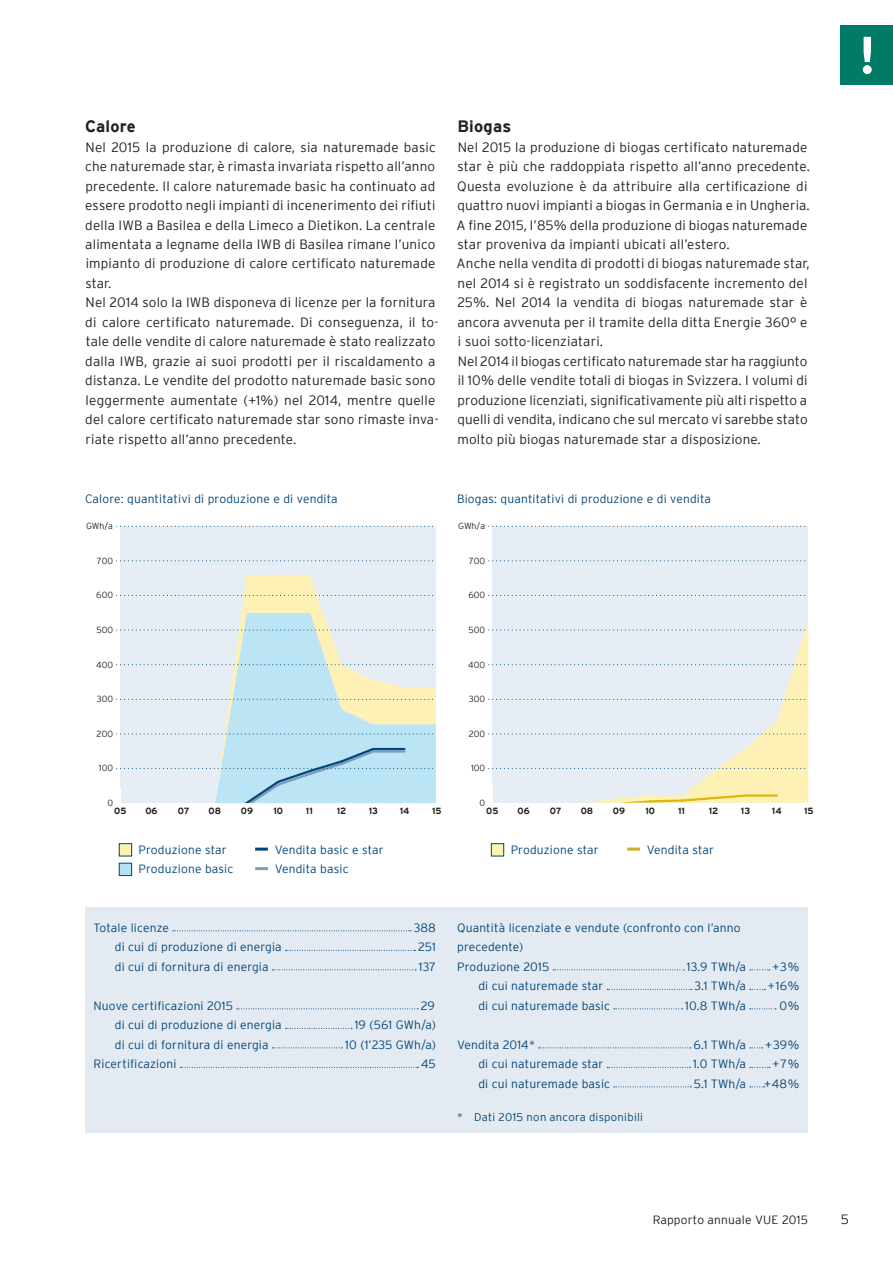
<style>
.page{position:relative;width:893px;height:1263px;background:#fff}
.page>*{position:absolute;margin:0;border:0;box-sizing:border-box;transform-origin:0 0}
.t1{font:700 16.5px "Interstate";letter-spacing:.015em;color:#231f20}
.t2{font:300 13.5px/19.5px "Interstate";letter-spacing:.015em;color:#231f20}
.t3{font:300 12px/19.5px "Interstate";letter-spacing:.015em;color:#004577}
.t4{font:300 12px "Interstate";letter-spacing:.015em;color:#004a78}
.t5{font:300 12px "Interstate";letter-spacing:.015em;color:#231f20}
.t6{font:300 11.25px "Interstate";letter-spacing:.025em;color:#004577}
.t7{font:700 9px "Interstate";color:#231f20}
.t8{font:300 8.85px "Interstate";color:#231f20}
</style>
<div class="page">
<div style="left:841px;top:25px;width:52px;height:60px;background:#007c66"></div>
<svg style="left:863px;top:37px;width:9px;height:37px"></svg>
<div style="left:119px;top:843px;width:13px;height:13px;background:#fff1af;border:1px solid #004577"></div>
<svg style="left:255px;top:848px;width:13px;height:3px"></svg>
<div style="left:119px;top:863px;width:13px;height:13px;background:#b2e2f3;border:1px solid #004577"></div>
<svg style="left:255px;top:867px;width:13px;height:3px"></svg>
<div style="left:491px;top:843px;width:13px;height:13px;background:#fff1af;border:1px solid #004577"></div>
<svg style="left:627px;top:848px;width:13px;height:3px"></svg>
<div style="left:85px;top:907px;width:723px;height:225px;background:#e4eaf2"></div>
<svg style="left:173px;top:930px;width:238px;height:1px"></svg>
<svg style="left:286px;top:950px;width:129px;height:1px"></svg>
<svg style="left:272px;top:969px;width:144px;height:1px"></svg>
<svg style="left:237px;top:1008px;width:181px;height:1px"></svg>
<svg style="left:286px;top:1028px;width:66px;height:1px"></svg>
<svg style="left:272px;top:1047px;width:71px;height:1px"></svg>
<svg style="left:180px;top:1067px;width:238px;height:1px"></svg>
<svg style="left:553px;top:969px;width:131px;height:1px"></svg>
<svg style="left:750px;top:969px;width:20px;height:1px"></svg>
<svg style="left:607px;top:989px;width:85px;height:1px"></svg>
<svg style="left:614px;top:1008px;width:68px;height:1px"></svg>
<svg style="left:750px;top:1008px;width:26px;height:1px"></svg>
<svg style="left:539px;top:1047px;width:152px;height:1px"></svg>
<svg style="left:607px;top:1067px;width:83px;height:1px"></svg>
<svg style="left:750px;top:1067px;width:20px;height:1px"></svg>
<svg style="left:614px;top:1086px;width:77px;height:1px"></svg>
<svg style="left:750px;top:1086px;width:15px;height:1px"></svg>
<div style="left:492px;top:527px;width:316px;height:276px;background:#e7edf5"></div>
<svg style="left:492px;top:621px;width:316px;height:182px"></svg>
<svg style="left:489px;top:526px;width:319px;height:1px"></svg>
<svg style="left:489px;top:595px;width:317px;height:1px"></svg>
<svg style="left:489px;top:560px;width:317px;height:1px"></svg>
<svg style="left:489px;top:630px;width:319px;height:1px"></svg>
<svg style="left:489px;top:699px;width:319px;height:1px"></svg>
<svg style="left:489px;top:768px;width:319px;height:1px"></svg>
<svg style="left:489px;top:664px;width:319px;height:1px"></svg>
<svg style="left:489px;top:733px;width:319px;height:1px"></svg>
<hr style="left:745px;top:794px;width:32px;height:3px;background:#ddb70d">
<svg style="left:619px;top:793px;width:129px;height:10px"></svg>
<div style="left:120px;top:527px;width:316px;height:276px;background:#e7edf5"></div>
<svg style="left:120px;top:576px;width:316px;height:170px"></svg>
<svg style="left:117px;top:526px;width:319px;height:1px"></svg>
<svg style="left:117px;top:595px;width:319px;height:1px"></svg>
<svg style="left:117px;top:560px;width:317px;height:1px"></svg>
<svg style="left:117px;top:630px;width:319px;height:1px"></svg>
<svg style="left:117px;top:699px;width:319px;height:1px"></svg>
<svg style="left:117px;top:746px;width:319px;height:58px"></svg>
<svg style="left:117px;top:664px;width:319px;height:1px"></svg>
<svg style="left:117px;top:733px;width:319px;height:1px"></svg>
<p class="t1" style="left:85px;top:117px;width:52px">Calore</p>
<p class="t2" style="left:85px;top:137px;width:355px">Nel 2015 la produzione di calore, sia naturemade basic che naturemade star, è rimasta invariata rispetto all’anno precedente. Il calore naturemade basic ha continuato ad essere prodotto negli impianti di incenerimento dei rifiuti della IWB a Basilea e della Limeco a Dietikon. La centrale alimentata a legname della IWB di Basilea rimane l’unico impianto di produzione di calore certificato naturemade star.<br>Nel 2014 solo la IWB disponeva di licenze per la fornitura di calore certificato naturemade. Di conseguenza, il to&shy;tale delle vendite di calore naturemade è stato realizzato dalla IWB, grazie ai suoi prodotti per il riscaldamento a distanza. Le vendite del prodotto naturemade basic sono leggermente aumentate (+1%) nel 2014, mentre quelle del calore certificato naturemade star sono rimaste inva&shy;riate rispetto all’anno precedente.</p>
<p class="t1" style="left:457px;top:117px;width:55px">Biogas</p>
<p class="t2" style="left:456px;top:137px;width:355px">Nel 2015 la produzione di biogas certificato naturemade star è più che raddoppiata rispetto all’anno precedente.<br>Questa evoluzione è da attribuire alla certificazione di quattro nuovi impianti a biogas in Germania e in Ungheria.<br>A fine 2015, l’85% della produzione di biogas naturemade star proveniva da impianti ubicati all’estero.<br>Anche nella vendita di prodotti di biogas naturemade star, nel 2014 si è registrato un soddisfacente incremento del 25%. Nel 2014 la vendita di biogas naturemade star è ancora avvenuta per il tramite della ditta Energie 360° e i suoi sotto-licenziatari.<br>Nel 2014 il biogas certificato naturemade star ha raggiunto il 10% delle vendite totali di biogas in Svizzera. I volumi di produzione licenziati, significativamente più alti rispetto a quelli di vendita, indicano che sul mercato vi sarebbe stato molto più biogas naturemade star a disposizione.</p>
<p class="t3" style="left:85px;top:488px;width:254px">Calore: quantitativi di produzione e di vendita</p>
<p class="t3" style="left:457px;top:488px;width:255px">Biogas: quantitativi di produzione e di vendita</p>
<p class="t4" style="left:85px;top:492px;width:238px">Wärme: Produktions- und Verkaufsmengen</p>
<p class="t8" style="left:86px;top:521px;width:28px">GWh/a</p>
<p class="t4" style="left:474px;top:492px;width:241px">methan: Produktions- und Verkaufsmengen</p>
<p class="t8" style="left:458px;top:521px;width:28px">GWh/a</p>
<p class="t8" style="left:97px;top:556px;width:18px">700</p>
<p class="t8" style="left:469px;top:556px;width:18px">700</p>
<p class="t8" style="left:96px;top:590px;width:18px">600</p>
<p class="t8" style="left:468px;top:590px;width:18px">600</p>
<p class="t8" style="left:96px;top:625px;width:18px">500</p>
<p class="t8" style="left:468px;top:625px;width:18px">500</p>
<p class="t8" style="left:96px;top:659px;width:18px">400</p>
<p class="t8" style="left:97px;top:694px;width:18px">300</p>
<p class="t8" style="left:468px;top:659px;width:18px">400</p>
<p class="t8" style="left:469px;top:694px;width:18px">300</p>
<p class="t8" style="left:97px;top:729px;width:18px">200</p>
<p class="t8" style="left:469px;top:729px;width:18px">200</p>
<p class="t8" style="left:99px;top:763px;width:16px">100</p>
<p class="t8" style="left:471px;top:763px;width:16px">100</p>
<p class="t8" style="left:107px;top:798px;width:7px">0</p>
<p class="t7" style="left:114px;top:805px;width:14px">05</p>
<p class="t7" style="left:178px;top:805px;width:13px">07</p>
<p class="t7" style="left:209px;top:805px;width:14px">08</p>
<p class="t7" style="left:241px;top:805px;width:14px">09</p>
<p class="t7" style="left:273px;top:805px;width:11px">10</p>
<p class="t7" style="left:306px;top:805px;width:8px">11</p>
<p class="t7" style="left:369px;top:805px;width:11px">13</p>
<p class="t7" style="left:145px;top:805px;width:14px">06</p>
<p class="t7" style="left:337px;top:805px;width:11px">12</p>
<p class="t7" style="left:400px;top:805px;width:11px">14</p>
<p class="t7" style="left:432px;top:805px;width:11px">15</p>
<p class="t8" style="left:479px;top:798px;width:7px">0</p>
<p class="t7" style="left:486px;top:805px;width:14px">05</p>
<p class="t7" style="left:550px;top:805px;width:13px">07</p>
<p class="t7" style="left:581px;top:805px;width:14px">08</p>
<p class="t7" style="left:613px;top:805px;width:14px">09</p>
<p class="t7" style="left:645px;top:805px;width:11px">10</p>
<p class="t7" style="left:678px;top:805px;width:8px">11</p>
<p class="t7" style="left:741px;top:805px;width:11px">13</p>
<p class="t7" style="left:517px;top:805px;width:14px">06</p>
<p class="t7" style="left:709px;top:805px;width:11px">12</p>
<p class="t7" style="left:772px;top:805px;width:11px">14</p>
<p class="t7" style="left:804px;top:805px;width:11px">15</p>
<p class="t3" style="left:139px;top:839px;width:90px">Produzione star</p>
<p class="t3" style="left:275px;top:839px;width:111px">Vendita basic e star</p>
<p class="t3" style="left:139px;top:859px;width:96px">Produzione basic</p>
<p class="t3" style="left:275px;top:859px;width:75px">Vendita basic</p>
<p class="t3" style="left:511px;top:839px;width:90px">Produzione star</p>
<p class="t3" style="left:647px;top:839px;width:69px">Vendita star</p>
<p class="t3" style="left:94px;top:917px;width:77px">Totale licenze</p>
<p class="t3" style="left:414px;top:917px;width:24px">388</p>
<p class="t3" style="left:115px;top:937px;width:168px">di cui di produzione di energia</p>
<p class="t3" style="left:418px;top:937px;width:19px">251</p>
<p class="t3" style="left:115px;top:956px;width:155px">di cui di fornitura di energia</p>
<p class="t3" style="left:419px;top:956px;width:19px">137</p>
<p class="t3" style="left:94px;top:995px;width:141px">Nuove certificazioni 2015</p>
<p class="t3" style="left:421px;top:995px;width:16px">29</p>
<p class="t3" style="left:115px;top:1015px;width:168px">di cui di produzione di energia</p>
<p class="t3" style="left:355px;top:1015px;width:83px">19 (561 GWh/a)</p>
<p class="t3" style="left:115px;top:1034px;width:155px">di cui di fornitura di energia</p>
<p class="t3" style="left:345px;top:1034px;width:92px">10 (1’235 GWh/a)</p>
<p class="t3" style="left:94px;top:1054px;width:84px">Ricertificazioni</p>
<p class="t3" style="left:421px;top:1054px;width:16px">45</p>
<p class="t3" style="left:457px;top:917px;width:285px">Quantità licenziate e vendute (confronto con l’anno precedente)<br>Produzione 2015</p>
<p class="t3" style="left:687px;top:956px;width:61px">13.9 TWh/a</p>
<p class="t3" style="left:772px;top:956px;width:28px">+3%</p>
<p class="t3" style="left:478px;top:976px;width:127px">di cui naturemade star</p>
<p class="t3" style="left:694px;top:976px;width:53px">3.1 TWh/a</p>
<p class="t3" style="left:768px;top:976px;width:33px">+16%</p>
<p class="t3" style="left:478px;top:995px;width:133px">di cui naturemade basic</p>
<p class="t3" style="left:685px;top:995px;width:62px">10.8 TWh/a</p>
<p class="t3" style="left:779px;top:995px;width:22px">0%</p>
<p class="t3" style="left:457px;top:1034px;width:79px">Vendita 2014*</p>
<p class="t3" style="left:694px;top:1034px;width:54px">6.1 TWh/a</p>
<p class="t3" style="left:765px;top:1034px;width:36px">+39%</p>
<p class="t3" style="left:478px;top:1054px;width:127px">di cui naturemade star</p>
<p class="t3" style="left:693px;top:1054px;width:55px">1.0 TWh/a</p>
<p class="t3" style="left:773px;top:1054px;width:28px">+7%</p>
<p class="t3" style="left:478px;top:1073px;width:133px">di cui naturemade basic</p>
<p class="t3" style="left:694px;top:1073px;width:54px">5.1 TWh/a</p>
<p class="t3" style="left:764px;top:1073px;width:37px">+48%</p>
<p class="t6" style="left:457px;top:1110px;width:187px">* Dati 2015 non ancora disponibili</p>
<p class="t5" style="left:653px;top:1213px;width:157px">Rapporto annuale VUE 2015</p>
<p class="t2" style="left:841px;top:1209px;width:10px">5</p>
</div>
